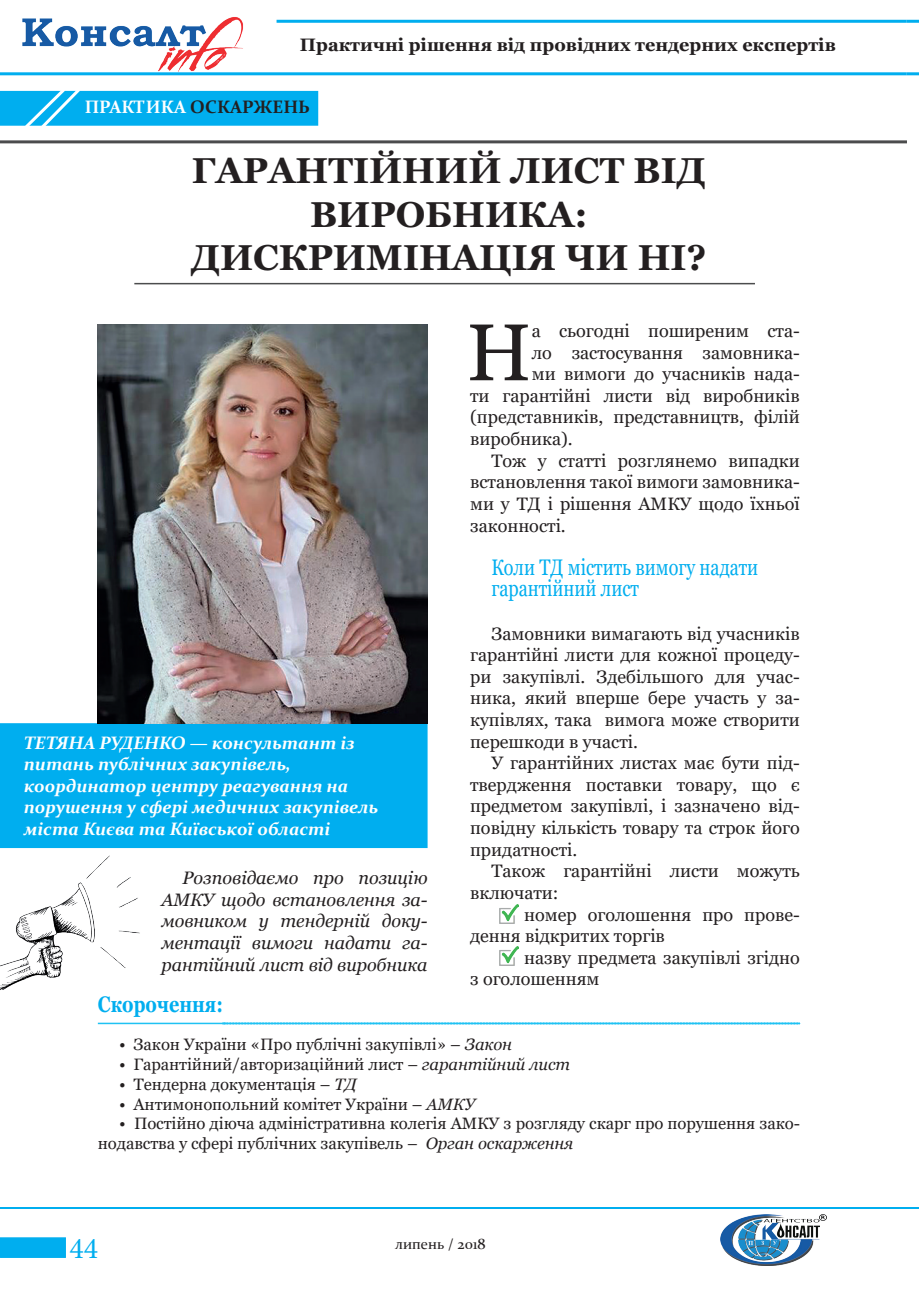
<style>
.page{position:relative;width:919px;height:1289px;background:#fff}
.page>*{position:absolute;margin:0;border:0;box-sizing:border-box;transform-origin:0 0}
.t1{font:80.4px "Georgia";color:#231f20}
.t2{font:700 36px/43.2px "Georgia";color:#231f20;text-align:center}
.t3{font:30px "Minion Pro";color:#00aeef}
.t4{font:22.5px/21.6px "Georgia";color:#00aeef;scale:.8 1}
.t5{font:700 22.5px "Georgia";color:#00aeef;scale:.8 1}
.t6{font:18px/21.6px "Georgia";color:#231f20}
.t7{font:italic 700 18px/21.6px "Constantia";color:#fff}
.t8{font:italic 18px/21.6px "Georgia";color:#231f20;text-align:justify}
.t9{font:700 18px "Georgia";color:#231f20}
.t10{font:700 18px "Constantia";color:#231f20}
.t11{font:16.5px/19.8px "Georgia";color:#231f20}
.t12{font:15px "Constantia";color:#231f20}
.s1{color:#fff}
.s2{font-style:italic}
</style>
<div class="page">
<div style="left:0;top:1237px;width:66px;height:20px;background:#00aeef;border:2px solid #00aeef"></div>
<svg style="left:906px;top:72px;width:12px;height:3px"></svg>
<div style="left:0;top:72px;width:906px;height:3px;background:#00aeef;border:2px solid #00aeef"></div>
<hr style="left:276px;top:20px;width:630px;height:3px;background:#00aeef">
<svg style="left:906px;top:20px;width:12px;height:3px"></svg>
<img style="left:22px;top:17px;width:221px;height:55px">
<img style="left:720px;top:1214px;width:99px;height:51px">
<svg style="left:819px;top:1214px;width:7px;height:6px"></svg>
<hr style="left:0;top:1206px;width:906px;height:2px;background:#00aeef">
<svg style="left:906px;top:1207px;width:12px;height:1px"></svg>
<hr style="left:0;top:140px;width:906px;height:3px;background:#4b4c4d">
<hr style="left:98px;top:1022px;width:128px;height:2px;background:#1fc2f3">
<svg style="left:222px;top:1022px;width:577px;height:2px"></svg>
<img style="left:499px;top:904px;width:20px;height:19px">
<img style="left:499px;top:946px;width:20px;height:19px">
<img style="left:0;top:848px;width:180px;height:142px">
<div style="left:1px;top:92px;width:316px;height:33px;background:#00aeef"></div>
<div style="left:0;top:91px;width:318px;height:35px;border:2px solid #00aeef"></div>
<svg style="left:22px;top:90px;width:61px;height:36px"></svg>
<hr style="left:134px;top:283px;width:621px;height:1px;background:#4b4c4d">
<div style="left:1px;top:724px;width:426px;height:123px;background:#00aeef"></div>
<div style="left:0;top:723px;width:427px;height:125px;border:2px solid #00aeef"></div>
<img style="left:98px;top:325px;width:329px;height:398px">
<p class="t9" style="left:300px;top:33px;width:537px">Практичні рішення від провідних тендерних експертів</p>
<p class="t10" style="left:85px;top:95px;width:227px"><span class="s1">ПРАКТИКА</span> ОСКАРЖЕНЬ</p>
<h2 class="t2" style="left:191px;top:149px;width:516px">ГАРАНТІЙНИЙ ЛИСТ ВІД<br>ВИРОБНИКА:<br>ДИСКРИМІНАЦІЯ ЧИ НІ?</h2>
<h1 class="t1" style="left:466px;top:304px;width:67px">Н</h1>
<p class="t6" style="left:531px;top:320px;width:269px">а сьогодні поширеним ста-</p>
<p class="t6" style="left:531px;top:342px;width:269px">ло застосування замовника-</p>
<p class="t6" style="left:531px;top:363px;width:269px">ми вимоги до учасників нада-</p>
<p class="t6" style="left:470px;top:385px;width:331px">ти гарантійні листи від виробників</p>
<p class="t6" style="left:470px;top:407px;width:331px">(представників, представництв, філій</p>
<p class="t6" style="left:470px;top:428px;width:104px">виробника).</p>
<p class="t6" style="left:491px;top:450px;width:310px">Тож у статті розглянемо випадки</p>
<p class="t6" style="left:470px;top:471px;width:331px">встановлення такої вимоги замовника-</p>
<p class="t6" style="left:470px;top:493px;width:331px">ми у ТД і рішення АМКУ щодо їхньої</p>
<p class="t6" style="left:470px;top:515px;width:97px">законності.</p>
<p class="t4" style="left:491px;top:556px;width:335px">Коли ТД містить вимогу надати гарантійний лист</p>
<p class="t6" style="left:470px;top:623px;width:331px;text-align:justify;text-indent:21px">Замовники вимагають від учасників гарантійні листи для кожної процеду&shy;ри закупівлі. Здебільшого для учас&shy;ника, який вперше бере участь у за&shy;купівлях, така вимога може створити перешкоди в участі.</p>
<p class="t6" style="left:470px;top:752px;width:331px;text-align:justify;text-indent:21px">У гарантійних листах має бути під&shy;твердження поставки товару, що є предметом закупівлі, і зазначено від&shy;повідну кількість товару та строк його придатності.</p>
<p class="t6" style="left:470px;top:860px;width:331px;text-indent:21px">Також гарантійні листи можуть включати:</p>
<p class="t6" style="left:470px;top:903px;width:331px;text-indent:54px">номер оголошення про прове&shy;дення відкритих торгів</p>
<p class="t6" style="left:470px;top:947px;width:331px;text-indent:54px">назву предмета закупівлі згідно з оголошенням</p>
<p class="t7" style="left:24px;top:730px;width:356px">ТЕТЯНА РУДЕНКО — консультант із питань публічних закупівель, координатор центру реагування на порушення у сфері медичних закупівель міста Києва та Київської області</p>
<p class="t8" style="left:161px;top:867px;width:268px;text-indent:21px">Розповідаємо про позицію АМКУ щодо встановлення за&shy;мовником у тендерній доку&shy;ментації вимоги надати га&shy;рантійний лист від виробника</p>
<p class="t5" style="left:98px;top:990px;width:158px">Скорочення:</p>
<p class="t11" style="left:119px;top:1034px;width:394px">• Закон України «Про публічні закупівлі» – <span class="s2">Закон</span></p>
<p class="t11" style="left:119px;top:1054px;width:453px">• Гарантійний/авторизаційний лист – <span class="s2">гарантійний лист</span></p>
<p class="t11" style="left:119px;top:1074px;width:239px">• Тендерна документація – <span class="s2">ТД</span></p>
<p class="t11" style="left:119px;top:1094px;width:357px">• Антимонопольний комітет України – <span class="s2">АМКУ</span></p>
<p class="t11" style="left:98px;top:1114px;width:703px;text-indent:21px">• Постійно діюча адміністративна колегія АМКУ з розгляду скарг про порушення зако&shy;нодавства у сфері публічних закупівель – <span class="s2">Орган оскарження</span></p>
<h3 class="t3" style="left:70px;top:1228px;width:30px">44</h3>
<p class="t12" style="left:395px;top:1233px;width:92px">липень / 2018</p>
</div>
